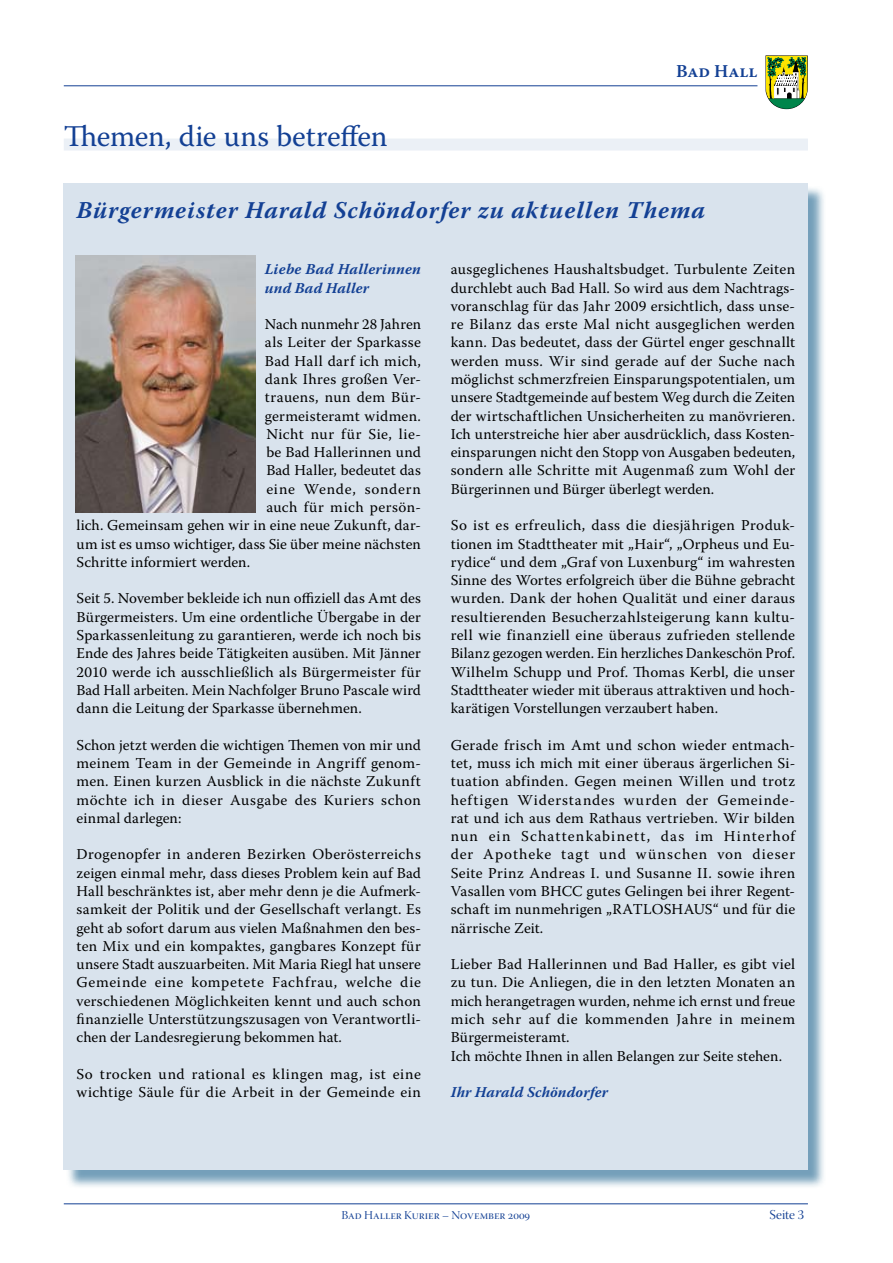
<style>
.page{position:relative;width:893px;height:1263px;background:#fff}
.page>*{position:absolute;margin:0;border:0;box-sizing:border-box;transform-origin:0 0}
.t1{font:30px "Warnock Pro";letter-spacing:-.01em;color:#134094}
.t2{font:italic 700 24px "Warnock Pro";letter-spacing:.04em;color:#134094}
.t3{font:600 18px "Warnock Pro";color:#134094}
.t4{font:15px/18.3px "Warnock Pro";letter-spacing:.015em;color:#000;text-align:justify}
.t5{font:italic 700 15px/18.3px "Warnock Pro";letter-spacing:.015em;color:#134094}
.t6{font:15px "Warnock Pro";letter-spacing:-.005em;color:#000}
.t7{font:15px "Warnock Pro";letter-spacing:.045em;color:#000}
.t8{font:13.5px "Warnock Pro Disp";color:#134094}
.t9{font:12px "Warnock Pro Disp";color:#134094}
</style>
<div class="page">
<hr style="left:64px;top:85px;width:693px;height:1px;background:#134094">
<svg style="left:765px;top:55px;width:43px;height:54px"></svg>
<hr style="left:64px;top:1203px;width:744px;height:1px;background:#134094">
<div style="left:66px;top:186px;width:760px;height:1003px;background:#4780a3;opacity:.75"></div>
<div style="left:64px;top:183px;width:744px;height:987px;background:#d9e3ed"></div>
<img style="left:75px;top:256px;width:180px;height:256px">
<div style="left:64px;top:139px;width:744px;height:12px;background:#ebf0f6"></div>
<h1 class="t1" style="left:64px;top:118px;width:325px">Themen, die uns betreffen</h1>
<p class="t3" style="left:676px;top:60px;width:83px">Bad Hall</p>
<h2 class="t2" style="left:77px;top:196px;width:630px">Bürgermeister Harald Schöndorfer zu aktuellen Thema</h2>
<p class="t5" style="left:265px;top:260px;width:158px">Liebe Bad Hallerinnen und Bad Haller</p>
<p class="t6" style="left:265px;top:315px;width:158px">Nach nunmehr 28 Jahren</p>
<p class="t4" style="left:265px;top:333px;width:158px">als Leiter der Sparkasse</p>
<p class="t4" style="left:265px;top:351px;width:158px">Bad Hall darf ich mich,</p>
<p class="t4" style="left:265px;top:370px;width:158px">dank Ihres großen Ver-</p>
<p class="t4" style="left:265px;top:388px;width:158px">trauens, nun dem Bür-</p>
<p class="t4" style="left:265px;top:406px;width:158px">germeisteramt widmen.</p>
<p class="t4" style="left:266px;top:424px;width:156px">Nicht nur für Sie, lie-</p>
<p class="t4" style="left:266px;top:443px;width:156px">be Bad Hallerinnen und</p>
<p class="t4" style="left:266px;top:461px;width:156px">Bad Haller, bedeutet das</p>
<p class="t7" style="left:266px;top:480px;width:156px">eine Wende, sondern</p>
<p class="t4" style="left:266px;top:498px;width:156px">auch für mich persön-</p>
<p class="t4" style="left:77px;top:516px;width:346px">lich. Gemeinsam gehen wir in eine neue Zukunft, dar-</p>
<p class="t4" style="left:77px;top:534px;width:346px">um ist es umso wichtiger, dass Sie über meine nächsten</p>
<p class="t4" style="left:77px;top:552px;width:175px">Schritte informiert werden.</p>
<p class="t4" style="left:77px;top:589px;width:346px">Seit 5. November bekleide ich nun offiziell das Amt des Bürgermeisters. Um eine ordentliche Übergabe in der Sparkassenleitung zu garantieren, werde ich noch bis Ende des Jahres beide Tätigkeiten ausüben. Mit Jänner 2010 werde ich ausschließlich als Bürgermeister für Bad Hall arbeiten. Mein Nachfolger Bruno Pascale wird dann die Leitung der Sparkasse übernehmen.</p>
<p class="t4" style="left:77px;top:735px;width:346px">Schon jetzt werden die wichtigen Themen von mir und meinem Team in der Gemeinde in Angriff genom&shy;men. Einen kurzen Ausblick in die nächste Zukunft möchte ich in dieser Ausgabe des Kuriers schon einmal darlegen:</p>
<p class="t4" style="left:77px;top:845px;width:346px">Drogenopfer in anderen Bezirken Oberösterreichs zeigen einmal mehr, dass dieses Problem kein auf Bad Hall beschränktes ist, aber mehr denn je die Aufmerk&shy;samkeit der Politik und der Gesellschaft verlangt. Es geht ab sofort darum aus vielen Maßnahmen den bes&shy;ten Mix und ein kompaktes, gangbares Konzept für unsere Stadt auszuarbeiten. Mit Maria Riegl hat unsere Gemeinde eine kompetete Fachfrau, welche die verschiedenen Möglichkeiten kennt und auch schon finanzielle Unterstützungszusagen von Verantwortli&shy;chen der Landesregierung bekommen hat.</p>
<p class="t4" style="left:77px;top:1064px;width:346px">So trocken und rational es klingen mag, ist eine wichtige Säule für die Arbeit in der Gemeinde ein</p>
<p class="t4" style="left:451px;top:260px;width:346px">ausgeglichenes Haushaltsbudget. Turbulente Zeiten durchlebt auch Bad Hall. So wird aus dem Nachtrags&shy;voranschlag für das Jahr 2009 ersichtlich, dass unse&shy;re Bilanz das erste Mal nicht ausgeglichen werden kann. Das bedeutet, dass der Gürtel enger geschnallt werden muss. Wir sind gerade auf der Suche nach möglichst schmerzfreien Einsparungspotentialen, um unsere Stadtgemeinde auf bestem Weg durch die Zeiten der wirtschaftlichen Unsicherheiten zu manövrieren.<br>Ich unterstreiche hier aber ausdrücklich, dass Kosten&shy;einsparungen nicht den Stopp von Ausgaben bedeuten, sondern alle Schritte mit Augenmaß zum Wohl der Bürgerinnen und Bürger überlegt werden.</p>
<p class="t4" style="left:451px;top:516px;width:346px">So ist es erfreulich, dass die diesjährigen Produk&shy;tionen im Stadttheater mit „Hair“, „Orpheus und Eu&shy;rydice“ und dem „Graf von Luxenburg“ im wahresten Sinne des Wortes erfolgreich über die Bühne gebracht wurden. Dank der hohen Qualität und einer daraus resultierenden Besucherzahlsteigerung kann kultu&shy;rell wie finanziell eine überaus zufrieden stellende Bilanz gezogen werden. Ein herzliches Dankeschön Prof.<br>Wilhelm Schupp und Prof. Thomas Kerbl, die unser Stadttheater wieder mit überaus attraktiven und hoch&shy;karätigen Vorstellungen verzaubert haben.</p>
<p class="t4" style="left:451px;top:735px;width:346px">Gerade frisch im Amt und schon wieder entmach&shy;tet, muss ich mich mit einer überaus ärgerlichen Si&shy;tuation abfinden. Gegen meinen Willen und trotz heftigen Widerstandes wurden der Gemeinde&shy;rat und ich aus dem Rathaus vertrieben. Wir bilden nun ein Schattenkabinett, das im Hinterhof der Apotheke tagt und wünschen von dieser Seite Prinz Andreas I. und Susanne II. sowie ihren Vasallen vom BHCC gutes Gelingen bei ihrer Regent&shy;schaft im nunmehrigen „RATLOSHAUS“ und für die närrische Zeit.</p>
<p class="t4" style="left:451px;top:955px;width:346px;text-align:left">Lieber Bad Hallerinnen und Bad Haller, es gibt viel zu tun. Die Anliegen, die in den letzten Monaten an mich herangetragen wurden, nehme ich ernst und freue mich sehr auf die kommenden Jahre in meinem Bürgermeisteramt.<br>Ich möchte Ihnen in allen Belangen zur Seite stehen.</p>
<p class="t5" style="left:451px;top:1083px;width:159px">Ihr Harald Schöndorfer</p>
<p class="t9" style="left:342px;top:1208px;width:190px">Bad Haller Kurier – November 2009</p>
<p class="t8" style="left:769px;top:1207px;width:36px">Seite 3</p>
</div>
